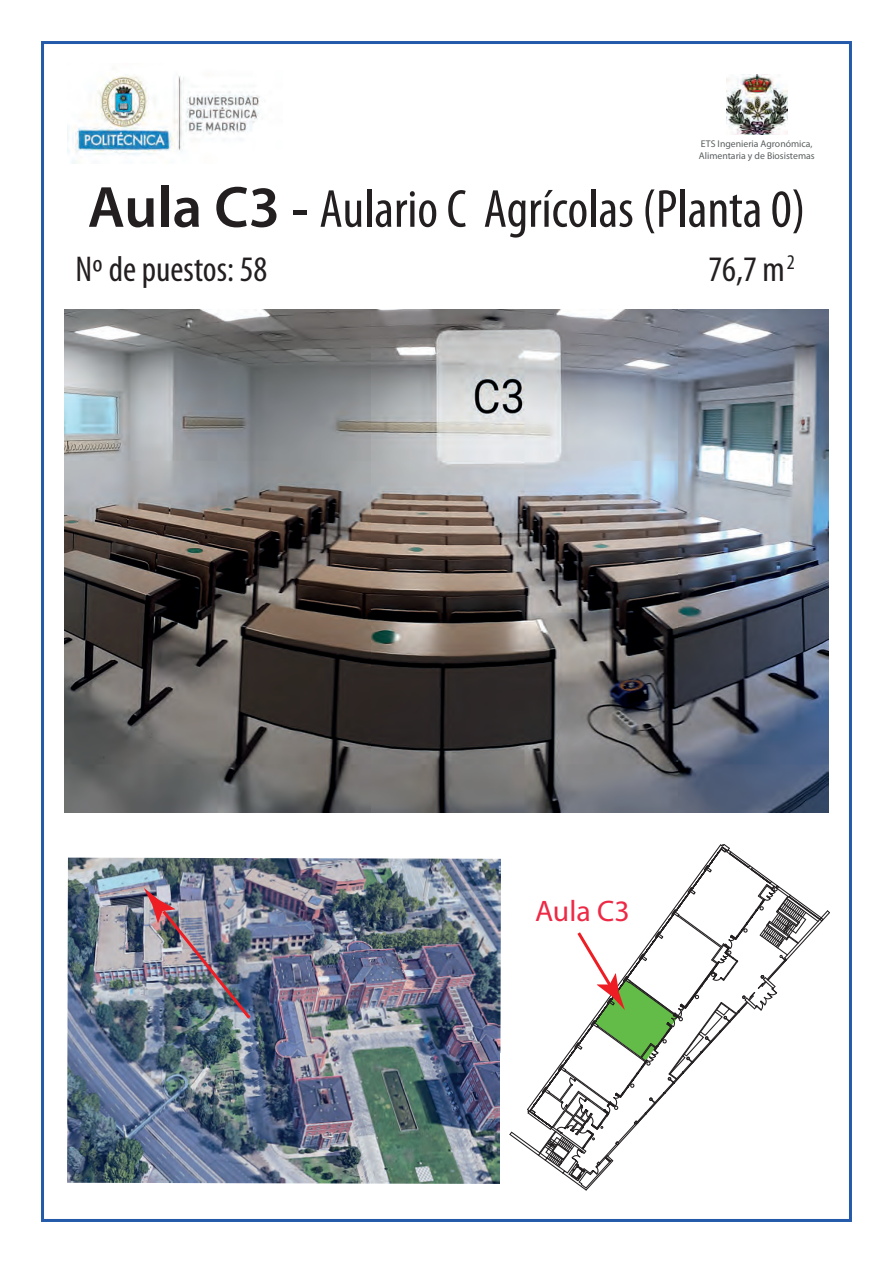
<style>
.page{position:relative;width:893px;height:1263px;background:#fff}
.page>*{position:absolute;margin:0;border:0;box-sizing:border-box;transform-origin:0 0}
.t1{font:condensed 54px "Myriad Pro";color:#231f20}
.t2{font:condensed 36px "Myriad Pro";color:#231f20}
.t3{font:29.7px "Myriad Pro";color:#ed2946}
.t4{font:9.75px/11.7px "Myriad Pro";color:#5a5e5f}
.s1{font-weight:600;font-stretch:normal;font-size:58.5px}
.s2{font-weight:600;font-stretch:normal}
</style>
<div class="page">
<img style="left:67px;top:858px;width:434px;height:326px">
<img style="left:68px;top:76px;width:192px;height:88px">
<img style="left:726px;top:74px;width:61px;height:61px">
<img style="left:144px;top:888px;width:110px;height:134px">
<svg style="left:509px;top:844px;width:321px;height:347px"></svg>
<img style="left:64px;top:309px;width:764px;height:504px">
<p class="t4" style="left:699px;top:138px;width:117px">ETS Ingenieria Agronómica,<br>Alimentaria y de Biosistemas</p>
<h1 class="t1" style="left:88px;top:176px;width:719px"><span class="s1">Aula C3</span> <span class="s2">-</span> Aulario C Agrícolas (Planta 0)</h1>
<h2 class="t2" style="left:75px;top:247px;width:193px">Nº de puestos: 58</h2>
<h2 class="t2" style="left:708px;top:247px;width:88px">76,7 m<sup>2</sup></h2>
<h3 class="t3" style="left:535px;top:893px;width:96px">Aula C3</h3>
</div>
